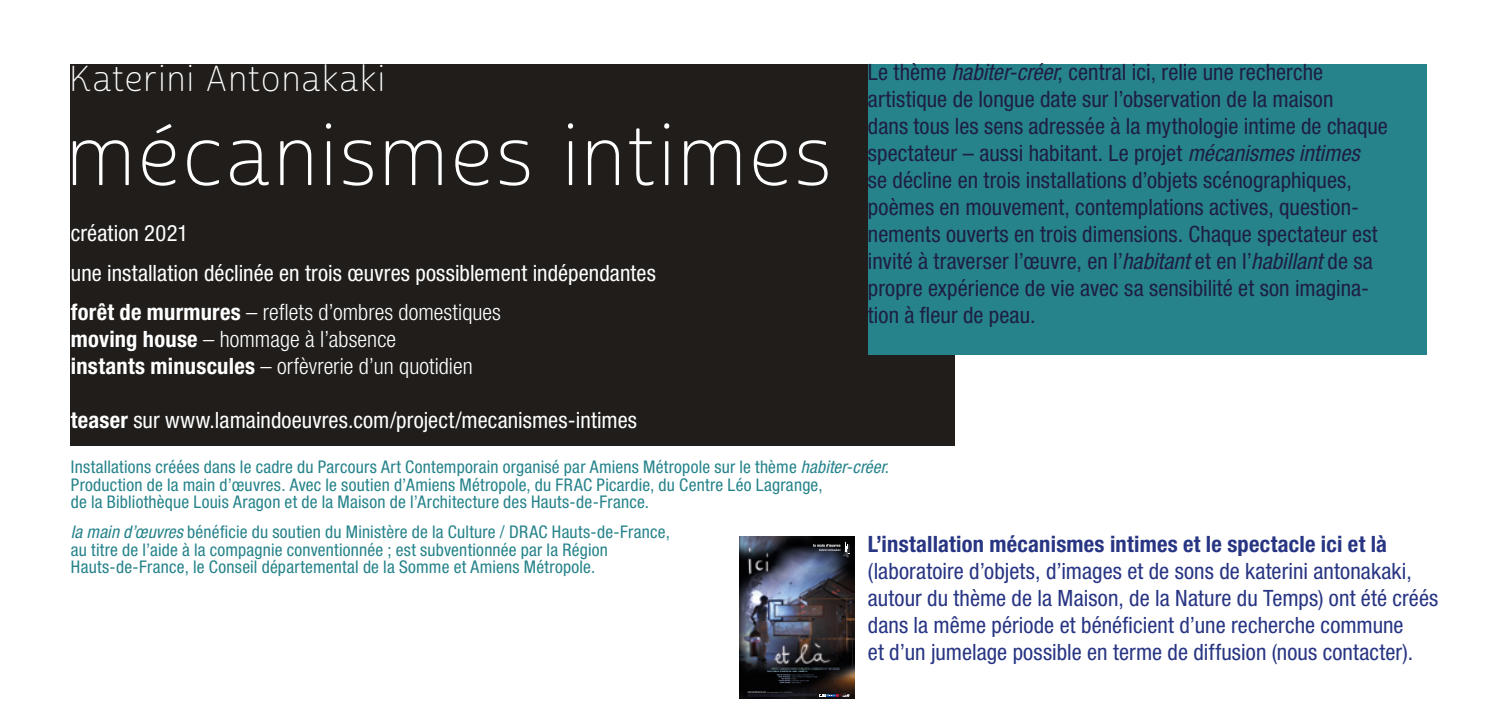
<style>
.page{position:relative;width:1489px;height:709px;background:#fff}
.page>*{position:absolute;margin:0;border:0;box-sizing:border-box;transform-origin:0 0}
.t1{font:82.5px "Cabrito Sans Nor Thi";letter-spacing:.01em;color:#fff}
.t2{font:35px "Cabrito Sans Nor Thi";letter-spacing:.02em;color:#fff}
.t3{font:condensed 22.5px/27px "Helvetica Neue LT Std";letter-spacing:.005em;color:#1e1f42}
.t4{font:condensed 22.5px/27px "Helvetica Neue LT Std";letter-spacing:.005em;color:#283583}
.t5{font:condensed 22.5px/39.5px "Helvetica Neue LT Std";letter-spacing:.005em;color:#fff}
.t6{font:300 condensed 22.5px/27px "Helvetica Neue LT Std";letter-spacing:.005em;color:#fff}
.t7{font:700 condensed 22.5px "Helvetica Neue LT Std";letter-spacing:.01em;color:#283583}
.t8{font:condensed 17.5px/17.5px "Helvetica Neue LT Std";letter-spacing:.015em;color:#26838b}
.s1{font-weight:700}
.s2{font-weight:300}
.s3{font-style:italic}
</style>
<div class="page">
<div style="left:71px;top:64px;width:884px;height:381px;background:#201d1b"></div>
<div style="left:867px;top:64px;width:559px;height:290px;background:#26838b"></div>
<img style="left:739px;top:536px;width:115px;height:162px">
<svg style="left:852px;top:640px;width:1px;height:26px"></svg>
<svg style="left:813px;top:541px;width:36px;height:16px"></svg>
<svg style="left:747px;top:691px;width:105px;height:6px"></svg>
<svg style="left:767px;top:670px;width:50px;height:13px"></svg>
<h2 class="t2" style="left:69px;top:57px;width:318px">Katerini Antonakaki</h2>
<h1 class="t1" style="left:65px;top:106px;width:768px">mécanismes intimes</h1>
<p class="t5" style="left:71px;top:213px;width:586px">création 2021<br>une installation déclinée en trois œuvres possiblement indépendantes <span class="s1">forêt de murmures</span> <span class="s2">– reflets d’ombres domestiques</span></p>
<p class="t6" style="left:71px;top:325px;width:403px"><span class="s1">moving house</span> – hommage à l’absence <span class="s1">instants minuscules</span> – orfèvrerie d’un quotidien</p>
<p class="t5" style="left:71px;top:400px;width:567px"><span class="s1">teaser</span> sur www.lamaindoeuvres.com/project/mecanismes-intimes</p>
<p class="t3" style="left:867px;top:58px;width:521px">Le thème <span class="s3">habiter-créer</span>, central ici, relie une recherche artistique de longue date sur l’observation de la maison<br>dans tous les sens adressée à la mythologie intime de chaque spectateur – aussi habitant. Le projet <span class="s3">mécanismes intimes<br></span>se décline en trois installations d’objets scénographiques, poèmes en mouvement, contemplations actives, question&shy;nements ouverts en trois dimensions. Chaque spectateur est invité à traverser l’œuvre, en l’<span class="s3">habitant</span> et en l’<span class="s3">habillant</span> de sa propre expérience de vie avec sa sensibilité et son imagina&shy;tion à fleur de peau.</p>
<p class="t8" style="left:71px;top:458px;width:819px">Installations créées dans le cadre du Parcours Art Contemporain organisé par Amiens Métropole sur le thème <span class="s3">habiter-créer</span>.<br>Production de la main d’œuvres. Avec le soutien d’Amiens Métropole, du FRAC Picardie, du Centre Léo Lagrange,<br>de la Bibliothèque Louis Aragon et de la Maison de l’Architecture des Hauts-de-France.</p>
<p class="t8" style="left:71px;top:523px;width:600px"><span class="s3">la main d’œuvres</span> bénéficie du soutien du Ministère de la Culture / DRAC Hauts-de-France, au titre de l’aide à la compagnie conventionnée ; est subventionnée par la Région<br>Hauts-de-France, le Conseil départemental de la Somme et Amiens Métropole.</p>
<p class="t7" style="left:867px;top:530px;width:520px">L’installation mécanismes intimes et le spectacle ici et là</p>
<p class="t4" style="left:867px;top:557px;width:572px">(laboratoire d’objets, d’images et de sons de katerini antonakaki, autour du thème de la Maison, de la Nature du Temps) ont été créés dans la même période et bénéficient d’une recherche commune<br>et d’un jumelage possible en terme de diffusion (nous contacter).</p>
</div>
